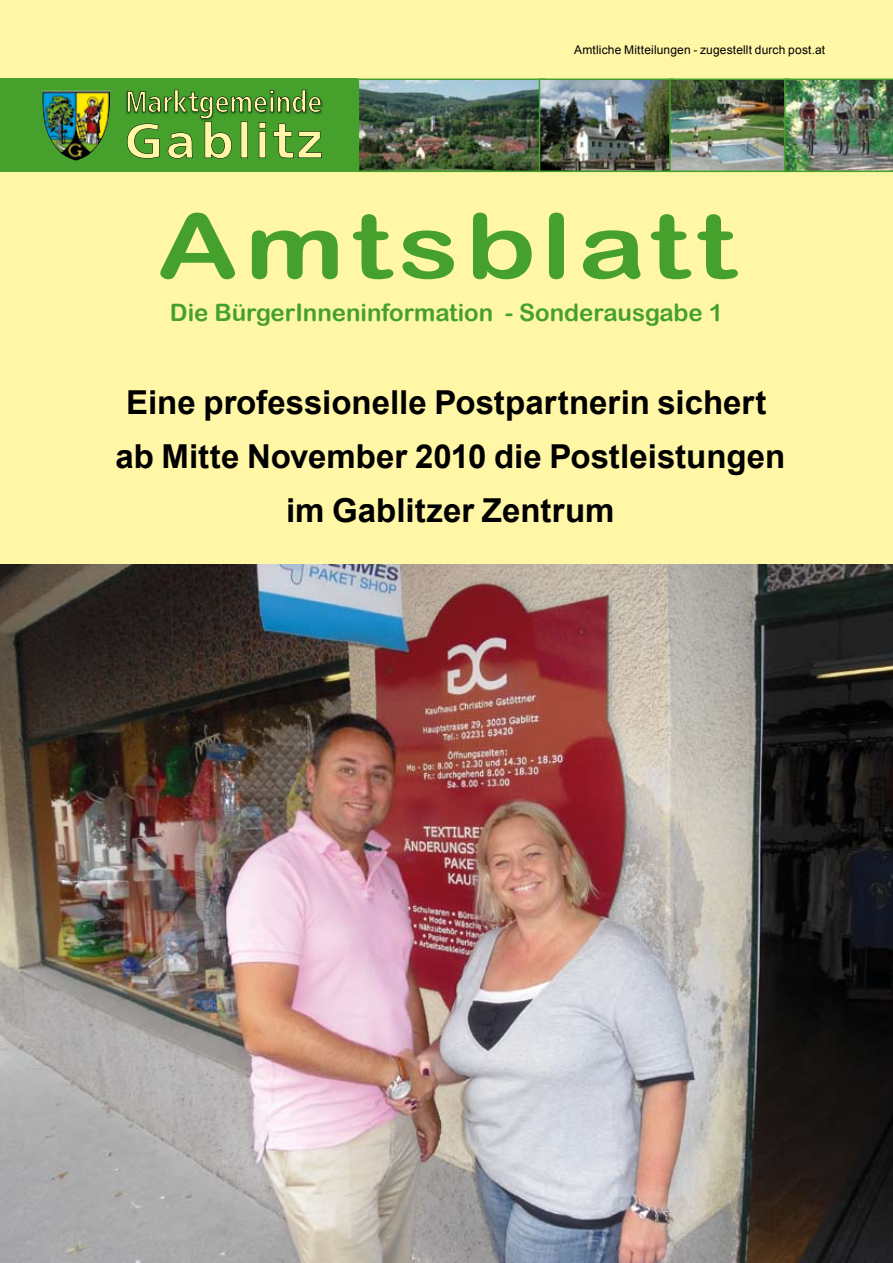
<style>
.page{position:relative;width:893px;height:1263px;background:#fff6a6}
.page>*{position:absolute;margin:0;border:0;box-sizing:border-box;transform-origin:0 0}
.t1{font:90px "Arial Rounded MT Bold";letter-spacing:.06em;color:#45a12b;scale:1.25 1}
.t2{font:700 33px/54px "Arial";color:#000;text-align:center}
.t3{font:24px "Arial Rounded MT Bold";color:#45a12b}
.t4{font:12px "Arial";letter-spacing:.01em;color:#000}
</style>
<div class="page">
<svg style="left:0;top:79px;width:358px;height:93px;background:#479830"></svg>
<img style="left:94px;top:91px;width:16px;height:59px">
<img style="left:361px;top:82px;width:178px;height:87px">
<div style="left:358px;top:79px;width:187px;height:93px;border:2px solid #45a12b"></div>
<img style="left:542px;top:82px;width:127px;height:87px">
<div style="left:539px;top:79px;width:135px;height:93px;border:2px solid #45a12b"></div>
<img style="left:672px;top:82px;width:112px;height:87px">
<div style="left:669px;top:79px;width:120px;height:93px;border:2px solid #45a12b"></div>
<img style="left:784px;top:79px;width:109px;height:93px">
<div style="left:122px;top:84px;width:207px;height:42px;background:#45a12b"></div>
<svg style="left:127px;top:90px;width:195px;height:69px"></svg>
<img style="left:0;top:565px;width:893px;height:698px">
<p class="t4" style="left:574px;top:42px;width:253px">Amtliche Mitteilungen - zugestellt durch post.at</p>
<h1 class="t1" style="left:157px;top:193px;width:464px">Amtsblatt</h1>
<p class="t3" style="left:170px;top:299px;width:554px">Die BürgerInneninformation - Sonderausgabe 1</p>
<p class="t2" style="left:115px;top:377px;width:671px">Eine professionelle Postpartnerin sichert ab Mitte November 2010 die Postleistungen im Gablitzer Zentrum</p>
</div>
